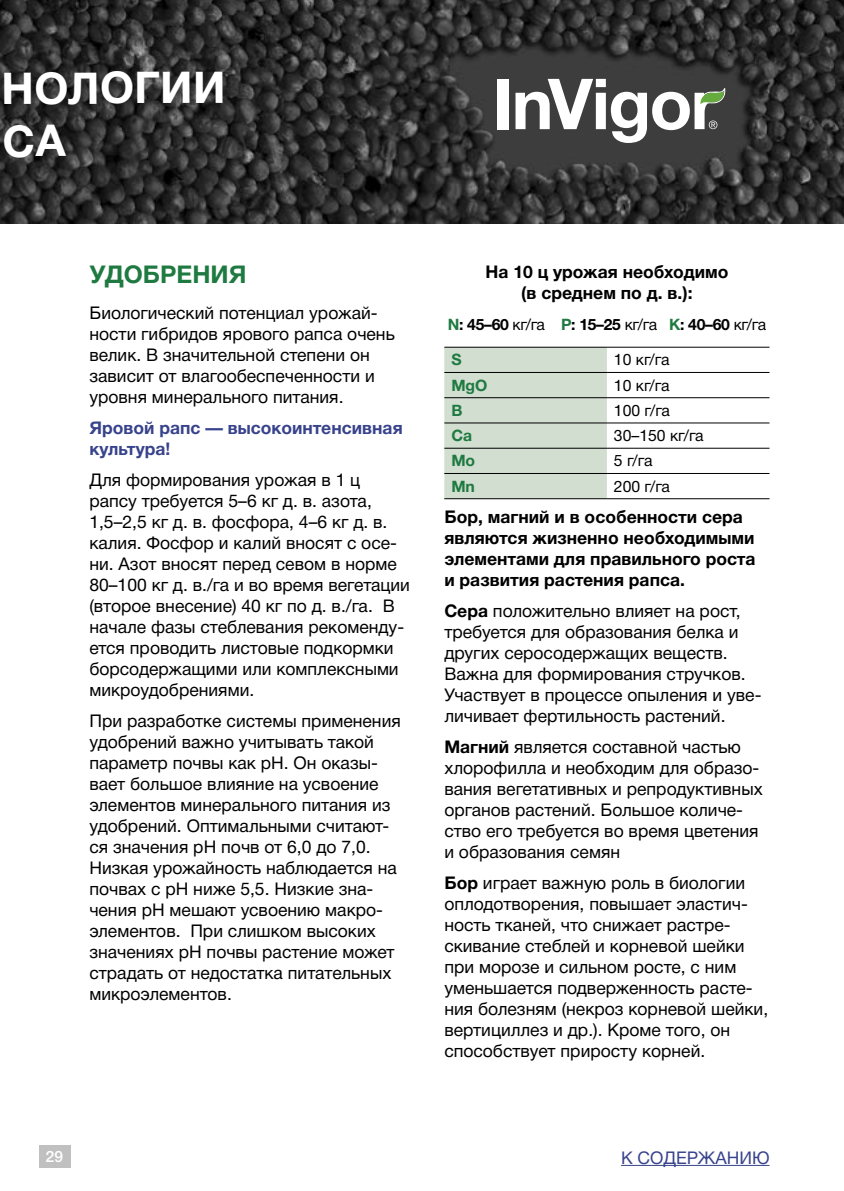
<style>
.page{position:relative;width:844px;height:1191px;background:#fff}
.page>*{position:absolute;margin:0;border:0;box-sizing:border-box;transform-origin:0 0}
.t1{font:700 43.93px/53px "Helvetica Neue Cyr";letter-spacing:.005em;color:#fff}
.t2{font:700 24.5px "Helvetica Neue Cyr";color:#1f7a41}
.t3{font:17.5px/21px "Helvetica Neue Cyr";color:#000}
.t4{font:700 17.5px/21px "Helvetica Neue Cyr";color:#000;text-align:center}
.t5{font:700 17.5px/21px "Helvetica Neue Cyr";color:#38438c}
.t6{font:17.5px "Helvetica Neue Cyr";color:#38438c}
.t7{font:15.75px "Helvetica Neue Cyr";color:#000}
.t8{font:700 15.75px "Helvetica Neue Cyr";letter-spacing:-.02em;color:#000}
.t9{font:700 15.75px "Helvetica Neue Cyr";color:#1f7a41}
.t10{font:500 15.75px "Helvetica Neue Cyr";color:#fff}
.s1{color:#1f7a41}
.s2{font-weight:400}
.s3{font-weight:700}
</style>
<div class="page">
<div style="left:39px;top:1145px;width:31px;height:22px;background:#c0c0c0"></div>
<img style="left:0;top:0;width:843px;height:223px">
<div style="left:497px;top:79px;width:11px;height:50px;background:#fff"></div>
<svg style="left:515px;top:79px;width:131px;height:64px"></svg>
<svg style="left:652px;top:88px;width:73px;height:42px"></svg>
<hr style="left:621px;top:1165px;width:148px;height:1px;background:#38438c">
<div style="left:444px;top:348px;width:162px;height:150px;background:#d1ded0"></div>
<hr style="left:444px;top:347px;width:162px;height:1px;background:#000">
<hr style="left:606px;top:347px;width:163px;height:1px;background:#000">
<hr style="left:444px;top:372px;width:162px;height:1px;background:#000">
<hr style="left:606px;top:372px;width:163px;height:1px;background:#000">
<hr style="left:444px;top:397px;width:162px;height:1px;background:#000">
<hr style="left:606px;top:397px;width:163px;height:1px;background:#000">
<hr style="left:444px;top:422px;width:162px;height:1px;background:#000">
<hr style="left:606px;top:422px;width:163px;height:1px;background:#000">
<hr style="left:444px;top:448px;width:162px;height:1px;background:#000">
<hr style="left:606px;top:448px;width:163px;height:1px;background:#000">
<hr style="left:444px;top:473px;width:162px;height:1px;background:#000">
<hr style="left:606px;top:473px;width:163px;height:1px;background:#000">
<hr style="left:444px;top:498px;width:162px;height:1px;background:#000">
<hr style="left:606px;top:498px;width:163px;height:1px;background:#000">
<h1 class="t1" style="left:2px;top:62px;width:226px">НОЛОГИИ<br>СА</h1>
<h2 class="t2" style="left:89px;top:261px;width:158px">УДОБРЕНИЯ</h2>
<p class="t3" style="left:89px;top:302px;width:307px">Биологический потенциал урожай&shy;ности гибридов ярового рапса очень велик. В значительной степени он зависит от влагообеспеченности и уровня минерального питания.</p>
<p class="t5" style="left:89px;top:417px;width:315px">Яровой рапс — высокоинтенсивная культура!</p>
<p class="t3" style="left:89px;top:469px;width:322px">Для формирования урожая в 1 ц рапсу требуется 5–6 кг д. в. азота, 1,5–2,5 кг д. в. фосфора, 4–6 кг д. в. калия. Фосфор и калий вносят с осе&shy;ни. Азот вносят перед севом в норме 80–100 кг д. в./га и во время вегетации (второе внесение) 40 кг по д. в./га. В начале фазы стеблевания рекоменду&shy;ется проводить листовые подкормки борсодержащими или комплексными микроудобрениями.</p>
<p class="t3" style="left:89px;top:710px;width:313px">При разработке системы применения удобрений важно учитывать такой параметр почвы как рН. Он оказы&shy;вает большое влияние на усвоение элементов минерального питания из удобрений. Оптимальными считают&shy;ся значения pH почв от 6,0 до 7,0.<br>Низкая урожайность наблюдается на почвах с pH ниже 5,5. Низкие зна&shy;чения pH мешают усвоению макро&shy;элементов. При слишком высоких значениях pH почвы растение может страдать от недостатка питательных микроэлементов.</p>
<p class="t4" style="left:485px;top:261px;width:244px">На 10 ц урожая необходимо (в среднем по д. в.):</p>
<p class="t8" style="left:447px;top:316px;width:320px"><span class="s1">N</span>: 45–60 <span class="s2">кг/га</span> <span class="s1">P</span>: 15–25 <span class="s2">кг/га</span> <span class="s1">K</span>: 40–60 <span class="s2">кг/га</span></p>
<p class="t9" style="left:451px;top:351px;width:12px">S</p>
<p class="t7" style="left:613px;top:351px;width:57px">10 кг/га</p>
<p class="t9" style="left:451px;top:376px;width:38px">MgO</p>
<p class="t7" style="left:613px;top:376px;width:57px">10 кг/га</p>
<p class="t9" style="left:451px;top:402px;width:13px">B</p>
<p class="t7" style="left:613px;top:402px;width:58px">100 г/га</p>
<p class="t9" style="left:451px;top:427px;width:22px">Ca</p>
<p class="t7" style="left:613px;top:427px;width:91px">30–150 кг/га</p>
<p class="t9" style="left:451px;top:452px;width:25px">Mo</p>
<p class="t7" style="left:613px;top:452px;width:40px">5 г/га</p>
<p class="t9" style="left:451px;top:477px;width:25px">Mn</p>
<p class="t7" style="left:613px;top:477px;width:58px">200 г/га</p>
<p class="t4" style="left:444px;top:506px;width:312px;text-align:left">Бор, магний и в особенности сера являются жизненно необходимыми элементами для правильного роста и развития растения рапса.</p>
<p class="t3" style="left:444px;top:600px;width:318px"><span class="s3">Сера</span> положительно влияет на рост, требуется для образования белка и других серосодержащих веществ.<br>Важна для формирования стручков.<br>Участвует в процессе опыления и уве&shy;личивает фертильность растений.</p>
<p class="t3" style="left:444px;top:736px;width:320px"><span class="s3">Магний</span> является составной частью хлорофилла и необходим для образо&shy;вания вегетативных и репродуктивных органов растений. Большое количе&shy;ство его требуется во время цветения и образования семян</p>
<p class="t3" style="left:444px;top:872px;width:325px"><span class="s3">Бор</span> играет важную роль в биологии оплодотворения, повышает эластич&shy;ность тканей, что снижает растре&shy;скивание стеблей и корневой шейки при морозе и сильном росте, с ним уменьшается подверженность расте&shy;ния болезням (некроз корневой шейки, вертициллез и др.). Кроме того, он способствует приросту корней.</p>
<p class="t10" style="left:46px;top:1147px;width:19px">29</p>
<p class="t6" style="left:621px;top:1147px;width:150px">К СОДЕРЖАНИЮ</p>
</div>
